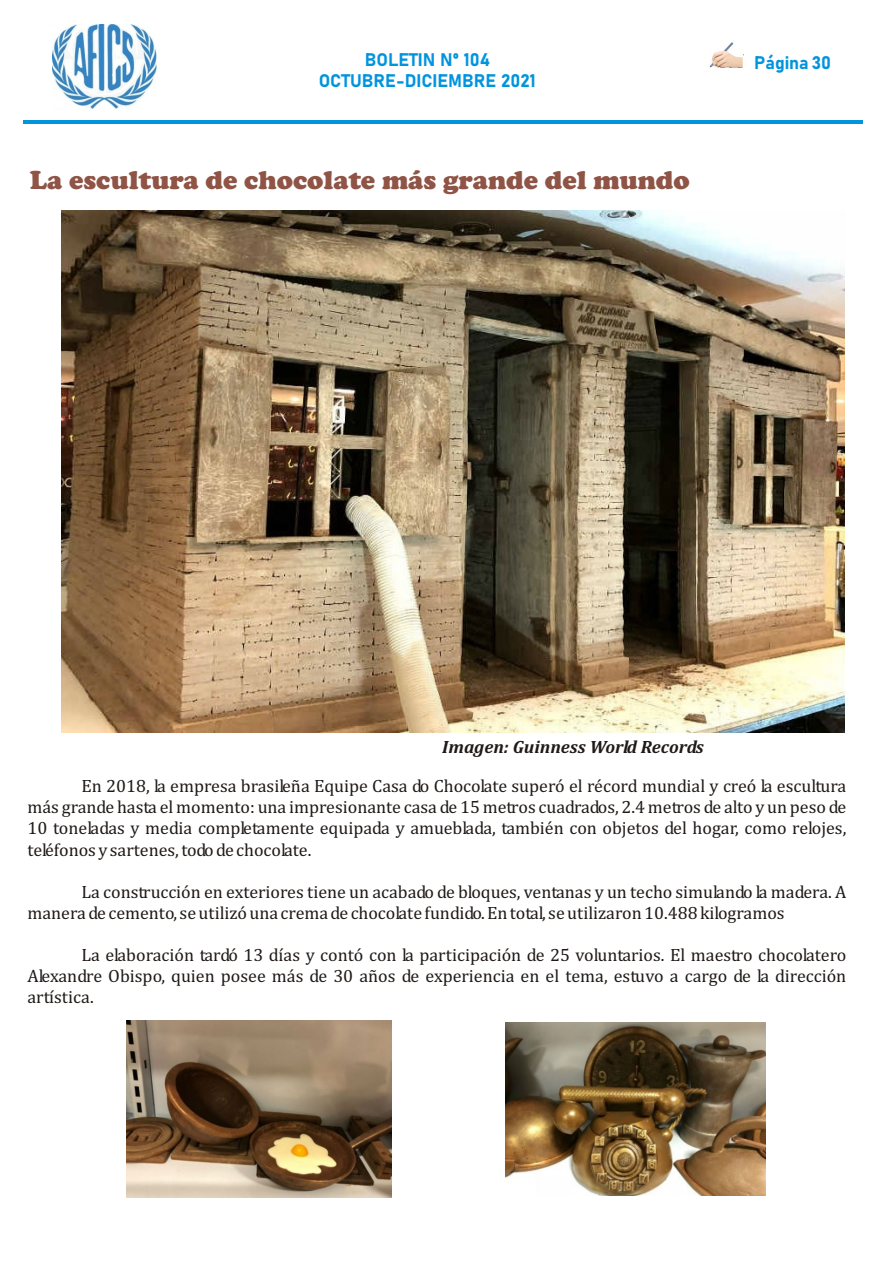
<style>
.page{position:relative;width:894px;height:1263px;background:#fff}
.page>*{position:absolute;margin:0;border:0;box-sizing:border-box;transform-origin:0 0}
.t1{font:900 27px "Cooper";color:#8f5445}
.t2{font:18px/21.1px "Cambria";color:#1f1a17;text-align:justify}
.t3{font:700 18px "Bahnschrift";color:#0094de}
.t4{font:italic 700 18px "Cambria";color:#1f1a17}
</style>
<div class="page">
<hr style="left:23px;top:120px;width:840px;height:4px;background:#0094de">
<img style="left:709px;top:42px;width:33px;height:25px">
<img style="left:53px;top:24px;width:103px;height:85px">
<img style="left:61px;top:210px;width:783px;height:522px">
<img style="left:126px;top:1021px;width:266px;height:176px">
<img style="left:506px;top:1022px;width:259px;height:173px">
<p class="t3" style="left:365px;top:51px;width:127px">BOLETIN Nº 104</p>
<p class="t3" style="left:754px;top:55px;width:79px">Página 30</p>
<p class="t3" style="left:319px;top:73px;width:219px">OCTUBRE-DICIEMBRE 2021</p>
<h1 class="t1" style="left:30px;top:171px;width:661px">La escultura de chocolate más grande del mundo</h1>
<p class="t4" style="left:442px;top:739px;width:263px">Imagen: Guinness World Records</p>
<p class="t2" style="left:28px;top:777px;width:820px;text-indent:54px">En 2018, la empresa brasileña Equipe Casa do Chocolate superó el récord mundial y creó la escultura más grande hasta el momento: una impresionante casa de 15 metros cuadrados, 2.4 metros de alto y un peso de 10 toneladas y media completamente equipada y amueblada, también con objetos del hogar, como relojes, teléfonos y sartenes, todo de chocolate.</p>
<p class="t2" style="left:28px;top:882px;width:820px;text-indent:54px">La construcción en exteriores tiene un acabado de bloques, ventanas y un techo simulando la madera. A manera de cemento, se utilizó una crema de chocolate fundido. En total, se utilizaron 10.488 kilogramos</p>
<p class="t2" style="left:28px;top:946px;width:820px;text-indent:54px">La elaboración tardó 13 días y contó con la participación de 25 voluntarios. El maestro chocolatero Alexandre Obispo, quien posee más de 30 años de experiencia en el tema, estuvo a cargo de la dirección artística.</p>
</div>
